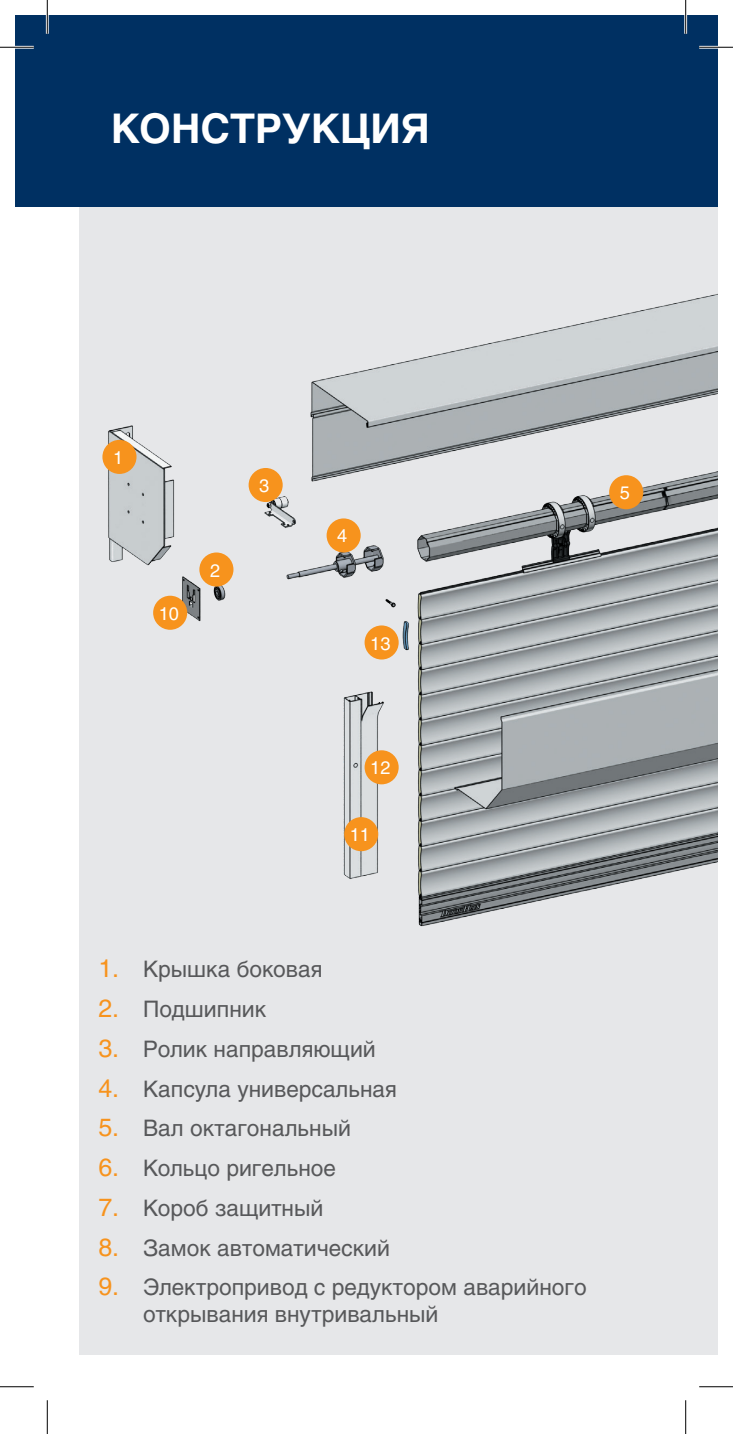
<style>
.page{position:relative;width:733px;height:1434px;background:#fff}
.page>*{position:absolute;margin:0;border:0;box-sizing:border-box;transform-origin:0 0}
.t1{font:700 40.5px "Helios";color:#fff}
.t2{font:22.5px/27px "Helios";color:#57585a}
.t3{font:18px "Helios";color:#fff}
.s1{font-size:24.75px;color:#f7931d}
</style>
<div class="page">
<div style="left:79px;top:79px;width:638px;height:1276px;background:#e6e7e9"></div>
<img style="left:105px;top:294px;width:612px;height:633px">
<div style="left:102px;top:440px;width:34px;height:34px;background:#f7931d;border-radius:50%"></div>
<div style="left:199px;top:552px;width:34px;height:35px;background:#f7931d;border-radius:50%"></div>
<div style="left:153px;top:596px;width:34px;height:34px;background:#f7931d;border-radius:50%"></div>
<div style="left:344px;top:817px;width:34px;height:34px;background:#f7931d;border-radius:50%"></div>
<div style="left:364px;top:750px;width:34px;height:34px;background:#f7931d;border-radius:50%"></div>
<div style="left:364px;top:625px;width:34px;height:34px;background:#f7931d;border-radius:50%"></div>
<div style="left:248px;top:468px;width:34px;height:34px;background:#f7931d;border-radius:50%"></div>
<div style="left:326px;top:518px;width:34px;height:34px;background:#f7931d;border-radius:50%"></div>
<div style="left:609px;top:475px;width:34px;height:34px;background:#f7931d;border-radius:50%"></div>
<div style="left:15px;top:15px;width:702px;height:192px;background:#003062"></div>
<hr style="left:0;top:46px;width:34px;height:3px;background:#fff">
<hr style="left:699px;top:46px;width:33px;height:3px;background:#fff">
<hr style="left:46px;top:0;width:3px;height:34px;background:#fff">
<hr style="left:684px;top:0;width:2px;height:34px;background:#fff">
<hr style="left:0;top:47px;width:34px;height:1px;background:#000">
<hr style="left:699px;top:47px;width:33px;height:1px;background:#000">
<hr style="left:0;top:1386px;width:34px;height:1px;background:#000">
<hr style="left:699px;top:1386px;width:33px;height:1px;background:#000">
<hr style="left:47px;top:0;width:1px;height:34px;background:#000">
<hr style="left:47px;top:1400px;width:1px;height:34px;background:#000">
<hr style="left:685px;top:0;width:1px;height:34px;background:#000">
<hr style="left:685px;top:1400px;width:1px;height:34px;background:#000">
<h1 class="t1" style="left:111px;top:105px;width:320px">КОНСТРУКЦИЯ</h1>
<p class="t3" style="left:113px;top:447px;width:12px">1</p>
<p class="t3" style="left:159px;top:603px;width:22px">10</p>
<p class="t3" style="left:210px;top:559px;width:12px">2</p>
<p class="t3" style="left:259px;top:475px;width:12px">3</p>
<p class="t3" style="left:337px;top:525px;width:12px">4</p>
<p class="t3" style="left:370px;top:632px;width:22px">13</p>
<p class="t3" style="left:370px;top:757px;width:22px">12</p>
<p class="t3" style="left:349px;top:824px;width:22px">11</p>
<p class="t3" style="left:619px;top:482px;width:12px">5</p>
<p class="t2" style="left:98px;top:955px;width:225px"><span class="s1">1.</span> Крышка боковая</p>
<p class="t2" style="left:98px;top:995px;width:169px"><span class="s1">2.</span> Подшипник</p>
<p class="t2" style="left:98px;top:1035px;width:279px"><span class="s1">3.</span> Ролик направляющий</p>
<p class="t2" style="left:98px;top:1075px;width:300px"><span class="s1">4.</span> Капсула универсальная</p>
<p class="t2" style="left:98px;top:1115px;width:254px"><span class="s1">5.</span> Вал октагональный</p>
<p class="t2" style="left:98px;top:1154px;width:239px"><span class="s1">6.</span> Кольцо ригельное</p>
<p class="t2" style="left:98px;top:1194px;width:226px"><span class="s1">7.</span> Короб защитный</p>
<p class="t2" style="left:98px;top:1234px;width:293px"><span class="s1">8.</span> Замок автоматический</p>
<p class="t2" style="left:143px;top:1274px;width:445px;text-indent:-45px"><span class="s1">9.</span> Электропривод с редуктором аварийного открывания внутривальный</p>
</div>
